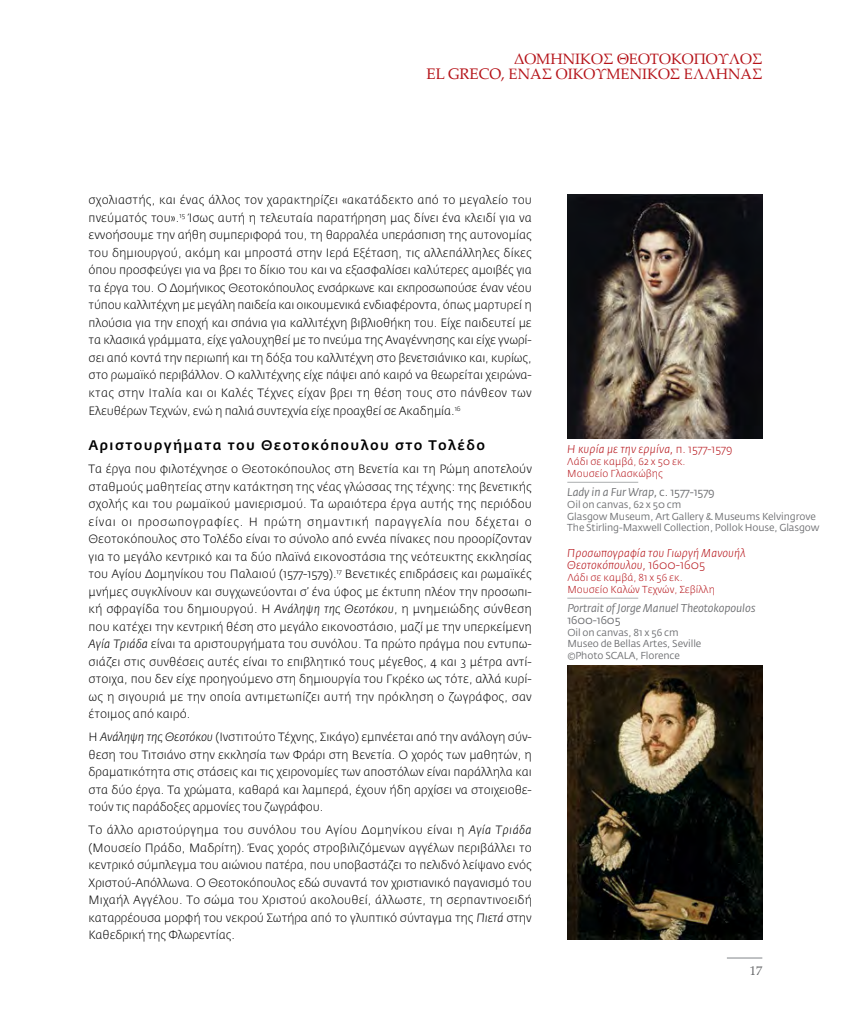
<style>
.page{position:relative;width:851px;height:1028px;background:#fff}
.page>*{position:absolute;margin:0;border:0;box-sizing:border-box;transform-origin:0 0}
.t1{font:15px/15px "Palatino";color:#b51218}
.t2{font:500 13.75px "Fedra Sans Pro";letter-spacing:.1em;color:#000}
.t3{font:12.5px "Palatino";color:#636466}
.t4{font:300 11.88px/17.5px "Fedra Sans Pro";letter-spacing:-.01em;color:#000;text-align:justify}
.t5{font:italic 300 11.25px/11.9px "Fedra Sans Pro";letter-spacing:.005em;color:#b51218}
.t6{font:italic 11.25px "Fedra Sans Pro";letter-spacing:-.01em;color:#6d6e71}
.t7{font:11.25px "Fedra Sans Pro";letter-spacing:-.01em;color:#6d6e71}
.t8{font:10px/11.9px "Fedra Sans Pro";letter-spacing:-.01em;color:#6d6e71}
.t9{font:300 10px/11.9px "Fedra Sans Pro";letter-spacing:.005em;color:#b51218}
.s1{font-style:italic}
.s2{font-style:normal}
.s3{font-style:normal;font-size:11.88px}
</style>
<div class="page">
<hr style="left:726px;top:957px;width:36px;height:2px;background:#bcbec0">
<img style="left:567px;top:195px;width:195px;height:243px">
<img style="left:567px;top:666px;width:195px;height:273px">
<hr style="left:567px;top:482px;width:71px;height:1px;background:#bcbec0">
<hr style="left:567px;top:597px;width:71px;height:2px;background:#bcbec0">
<p class="t1" style="left:426px;top:51px;width:337px;text-indent:87px">Δομήνικος Θεοτοκόπουλος<br>EL GRECO, ΕΝΑΣ ΟΙΚΟΥΜΕΝΙΚΟΣ</p>
<p class="t1" style="left:683px;top:66px;width:13px">ΕΛΛΗΝ</p>
<p class="t1" style="left:740px;top:66px;width:22px">ΑΣ</p>
<p class="t4" style="left:89px;top:191px;width:445px">σχολιαστής, και ένας άλλος τον χαρακτηρίζει «ακατάδεκτο από το μεγαλείο του πνεύματός του».<sup>15</sup> Ίσως αυτή η τελευταία παρατήρηση μας δίνει ένα κλειδί για να εννοήσουμε την αήθη συμπεριφορά του, τη θαρραλέα υπεράσπιση της αυτονομίας του δημιουργού, ακόμη και μπροστά στην Ιερά Εξέταση, τις αλλεπάλληλες δίκες όπου προσφεύγει για να βρει το δίκιο του και να εξασφαλίσει καλύτερες αμοιβές για τα έργα του. Ο Δομήνικος Θεοτοκόπουλος ενσάρκωνε και εκπροσωπούσε έναν νέου τύπου καλλιτέχνη με μεγάλη παιδεία και οικουμενικά ενδιαφέροντα, όπως μαρτυρεί η πλούσια για την εποχή και σπάνια για καλλιτέχνη βιβλιοθήκη του. Είχε παιδευτεί με τα κλασικά γράμματα, είχε γαλουχηθεί με το πνεύμα της Αναγέννησης και είχε γνωρί&shy;σει από κοντά την περιωπή και τη δόξα του καλλιτέχνη στο βενετσιάνικο και, κυρίως, στο ρωμαϊκό περιβάλλον. Ο καλλιτέχνης είχε πάψει από καιρό να θεωρείται χειρώνα&shy;κτας στην Ιταλία και οι Καλές Τέχνες είχαν βρει τη θέση τους στο πάνθεον των Ελευθέρων Τεχνών, ενώ η παλιά συντεχνία είχε προαχθεί σε Ακαδημία.<sup>16</sup></p>
<p class="t2" style="left:89px;top:437px;width:398px">Αριστουργήματα του Θεοτοκόπουλου στο Τολέδο</p>
<p class="t4" style="left:89px;top:460px;width:445px">Τα έργα που φιλοτέχνησε ο Θεοτοκόπουλος στη Βενετία και τη Ρώμη αποτελούν σταθμούς μαθητείας στην κατάκτηση της νέας γλώσσας της τέχνης: της βενετικής σχολής και του ρωμαϊκού μανιερισμού. Τα ωραιότερα έργα αυτής της περιόδου είναι οι προσωπογραφίες. Η πρώτη σημαντική παραγγελία που δέχεται ο Θεοτοκόπουλος στο Τολέδο είναι το σύνολο από εννέα πίνακες που προορίζονταν για το μεγάλο κεντρικό και τα δύο πλαϊνά εικονοστάσια της νεότευκτης εκκλησίας του Αγίου Δομηνίκου του Παλαιού (1577-1579).<sup>17</sup> Βενετικές επιδράσεις και ρωμαϊκές μνήμες συγκλίνουν και συγχωνεύονται σ’ ένα ύφος με έκτυπη πλέον την προσωπι&shy;κή σφραγίδα του δημιουργού. Η <span class="s1">Ανάληψη της Θεοτόκου</span>, η μνημειώδης σύνθεση που κατέχει την κεντρική θέση στο μεγάλο εικονοστάσιο, μαζί με την υπερκείμενη <span class="s1">Αγία Τριάδα</span> είναι τα αριστουργήματα του συνόλου. Τα πρώτο πράγμα που εντυπω&shy;σιάζει στις συνθέσεις αυτές είναι το επιβλητικό τους μέγεθος, 4 και 3 μέτρα αντί&shy;στοιχα, που δεν είχε προηγούμενο στη δημιουργία του Γκρέκο ως τότε, αλλά κυρί&shy;ως η σιγουριά με την οποία αντιμετωπίζει αυτή την πρόκληση ο ζωγράφος, σαν έτοιμος από καιρό.</p>
<p class="t4" style="left:89px;top:728px;width:444px">Η <span class="s1">Ανάληψη της Θεοτόκου</span> (Ινστιτούτο Τέχνης, Σικάγο) εμπνέεται από την ανάλογη σύν&shy;θεση του Τιτσιάνο στην εκκλησία των Φράρι στη Βενετία. Ο χορός των μαθητών, η δραματικότητα στις στάσεις και τις χειρονομίες των αποστόλων είναι παράλληλα και στα δύο έργα. Τα χρώματα, καθαρά και λαμπερά, έχουν ήδη αρχίσει να στοιχειοθε&shy;τούν τις παράδοξες αρμονίες του ζωγράφου.</p>
<p class="t4" style="left:89px;top:821px;width:445px">Το άλλο αριστούργημα του συνόλου του Αγίου Δομηνίκου είναι η <span class="s1">Αγία Τριάδα </span>(Μουσείο Πράδο, Μαδρίτη). Ένας χορός στροβιλιζόμενων αγγέλων περιβάλλει το κεντρικό σύμπλεγμα του αιώνιου πατέρα, που υποβαστάζει το πελιδνό λείψανο ενός Χριστού-Απόλλωνα. Ο Θεοτοκόπουλος εδώ συναντά τον χριστιανικό παγανισμό του Μιχαήλ Αγγέλου. Το σώμα του Χριστού ακολουθεί, άλλωστε, τη σερπαντινοειδή καταρρέουσα μορφή του νεκρού Σωτήρα από το γλυπτικό σύνταγμα της <span class="s1">Πιετά</span> στην Καθεδρική της Φλωρεντίας.</p>
<p class="t5" style="left:567px;top:443px;width:166px">H κυρία με την ερμίνα, <span class="s2">π. 1577-1579</span></p>
<p class="t9" style="left:567px;top:455px;width:120px">Λάδι σε καμβά, 62 x 50 εκ.<br>Μουσείο Γλασκώβης</p>
<p class="t6" style="left:567px;top:485px;width:149px">Lady in a Fur Wrap, <span class="s2">c. 1577-1579</span></p>
<p class="t8" style="left:567px;top:498px;width:254px">Oil on canvas, 62 x 50 cm<br>Glasgow Museum, Art Gallery &amp; Museums Kelvingrove<br>The Stirling-Maxwell Collection, Pollok House, Glasgow</p>
<p class="t5" style="left:567px;top:547px;width:180px">Προσωπογραφία του Γιωργή Μανουήλ<br>Θεοτοκόπουλου, <span class="s3">1600-1605</span></p>
<p class="t9" style="left:567px;top:571px;width:149px">Λάδι σε καμβά, 81 x 56 εκ.<br>Μουσείο Καλών Τεχνών, Σεβίλλη</p>
<p class="t6" style="left:567px;top:601px;width:190px">Portrait of Jorge Manuel Theotokopoulos</p>
<p class="t7" style="left:567px;top:612px;width:55px">1600-1605</p>
<p class="t8" style="left:567px;top:626px;width:135px">Oil on canvas, 81 x 56 cm<br>Museo de Bellas Artes, Seville ©Photo SCALA, Florence</p>
<p class="t3" style="left:749px;top:960px;width:14px">17</p>
</div>
